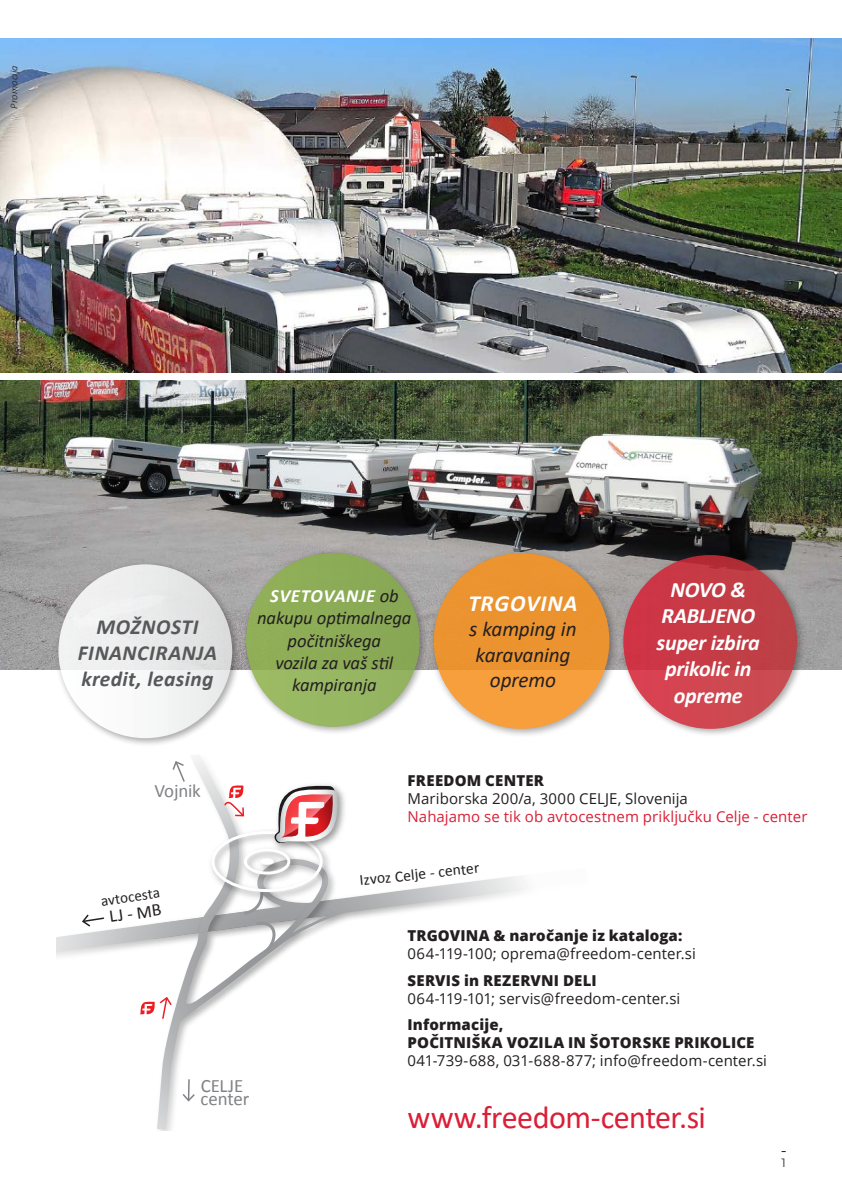
<style>
.page{position:relative;width:842px;height:1183px;background:#fff}
.page>*{position:absolute;margin:0;border:0;box-sizing:border-box;transform-origin:0 0}
.t1{font:32.1px "Calibri";letter-spacing:-.02em;color:#da1f37}
.t2{font:italic 700 23.25px "Calibri";letter-spacing:.03em;color:#fff}
.t3{font:italic 700 22.05px/26.4px "Calibri";letter-spacing:-.015em;color:#fff;text-align:center}
.t4{font:italic 700 21.45px/25.8px "Calibri";letter-spacing:.02em;color:#57585a;text-align:center}
.t5{font:italic 21.3px/25.5px "Calibri";letter-spacing:-.01em;color:#231f20;text-align:center}
.t6{font:18.9px "Calibri";letter-spacing:-.01em;color:#808285}
.t7{font:italic 18.6px/22.4px "Calibri";letter-spacing:-.015em;color:#231f20;text-align:center}
.t8{font:17.85px "Calibri";color:#231f20}
.t9{font:15.6px "Calibri";color:#231f20}
.t10{font:15px "Open Sans";letter-spacing:.005em;color:#231f20}
.t11{font:800 15px/18px "Open Sans";letter-spacing:.01em;color:#231f20}
.t12{font:15px "Open Sans";letter-spacing:.005em;color:#da1f37}
.t13{font:15px "Calibri";color:#231f20}
.t14{font:300 12px "Montserrat";color:#231f20}
.t15{font:italic 300 10.5px "Calibri";letter-spacing:.01em;color:#231f20}
.s1{font-weight:700;color:#fff}
</style>
<div class="page">
<img style="left:0;top:381px;width:842px;height:288px">
<img style="left:0;top:38px;width:842px;height:334px">
<svg style="left:56px;top:756px;width:469px;height:373px"></svg>
<img style="left:280px;top:895px;width:60px;height:28px">
<svg style="left:286px;top:904px;width:44px;height:19px"></svg>
<img style="left:151px;top:906px;width:6px;height:47px">
<svg style="left:157px;top:886px;width:123px;height:70px"></svg>
<img style="left:205px;top:824px;width:130px;height:80px">
<div style="left:260px;top:858px;width:14px;height:6px;background:#fff;border-radius:50%"></div>
<div style="left:244px;top:848px;width:46px;height:26px;border:3px solid #fff;border-radius:50%"></div>
<div style="left:211px;top:830px;width:112px;height:61px;border:3px solid #fff;border-radius:50%"></div>
<img style="left:269px;top:779px;width:81px;height:76px">
<svg style="left:275px;top:785px;width:65px;height:57px"></svg>
<svg style="left:138px;top:996px;width:34px;height:23px"></svg>
<svg style="left:223px;top:783px;width:23px;height:34px"></svg>
<svg style="left:82px;top:914px;width:23px;height:12px"></svg>
<svg style="left:172px;top:760px;width:14px;height:22px"></svg>
<hr style="left:188px;top:1079px;width:2px;height:20px;background:#808285">
<svg style="left:183px;top:1093px;width:12px;height:8px"></svg>
<div style="left:619px;top:550px;width:187px;height:187px;background:#231f20;opacity:.45"></div>
<svg style="left:623px;top:555px;width:174px;height:173px;background:#c73e48"></svg>
<div style="left:242px;top:548px;width:186px;height:187px;background:#231f20;opacity:.45"></div>
<div style="left:246px;top:553px;width:174px;height:173px;background:#8ead57;border-radius:50%"></div>
<div style="left:54px;top:559px;width:187px;height:187px;background:#231f20;opacity:.45"></div>
<div style="left:58px;top:564px;width:174px;height:174px;background:linear-gradient(to right,#f9f9f9,#e1e2e2);border-radius:50%"></div>
<div style="left:429px;top:548px;width:190px;height:190px;background:#231f20;opacity:.45"></div>
<div style="left:434px;top:553px;width:175px;height:175px;background:#ec9330;border-radius:50%"></div>
<p class="t15" style="left:8px;top:109px;width:45px;rotate:-90deg">Promocija</p>
<h3 class="t4" style="left:78px;top:613px;width:141px">MOŽNOSTI<br>FINANCIRANJA kredit, leasing</h3>
<p class="t7" style="left:257px;top:583px;width:156px"><span class="s1">SVETOVANJE</span> ob nakupu optimalnega počitniškega<br>vozila za vaš stil kampiranja</p>
<h2 class="t2" style="left:468px;top:586px;width:111px">TRGOVINA</h2>
<h3 class="t5" style="left:469px;top:615px;width:109px">s kamping in karavaning opremo</h3>
<h3 class="t3" style="left:657px;top:575px;width:105px">NOVO &amp;<br>RABLJENO super izbira prikolic in opreme</h3>
<p class="t6" style="left:154px;top:778px;width:48px">Vojnik</p>
<p class="t13" style="left:100px;top:891px;width:61px;rotate:-8deg">avtocesta</p>
<p class="t8" style="left:108px;top:905px;width:54px;rotate:-8deg">LJ - MB</p>
<p class="t6" style="left:201px;top:1073px;width:44px">CELJE</p>
<p class="t6" style="left:200px;top:1086px;width:50px">center</p>
<p class="t11" style="left:408px;top:770px;width:138px">FREEDOM CENTER</p>
<p class="t10" style="left:408px;top:788px;width:282px">Mariborska 200/a, 3000 CELJE, Slovenija</p>
<p class="t12" style="left:408px;top:806px;width:401px">Nahajamo se tik ob avtocestnem priključku Celje - center</p>
<p class="t9" style="left:359px;top:870px;width:122px;rotate:-6deg">Izvoz Celje - center</p>
<p class="t11" style="left:408px;top:925px;width:276px">TRGOVINA &amp; naročanje iz kataloga:</p>
<p class="t10" style="left:408px;top:943px;width:290px">064-119-100; oprema@freedom-center.si</p>
<p class="t11" style="left:408px;top:970px;width:191px">SERVIS in REZERVNI DELI</p>
<p class="t10" style="left:408px;top:987px;width:274px">064-119-101; servis@freedom-center.si</p>
<p class="t11" style="left:408px;top:1014px;width:348px">Informacije,<br>POČITNIŠKA VOZILA IN ŠOTORSKE PRIKOLICE</p>
<p class="t10" style="left:408px;top:1050px;width:361px">041-739-688, 031-688-877; info@freedom-center.si</p>
<h1 class="t1" style="left:408px;top:1094px;width:300px">www.freedom-center.si</h1>
<p class="t14" style="left:781px;top:1153px;width:6px">1</p>
</div>
